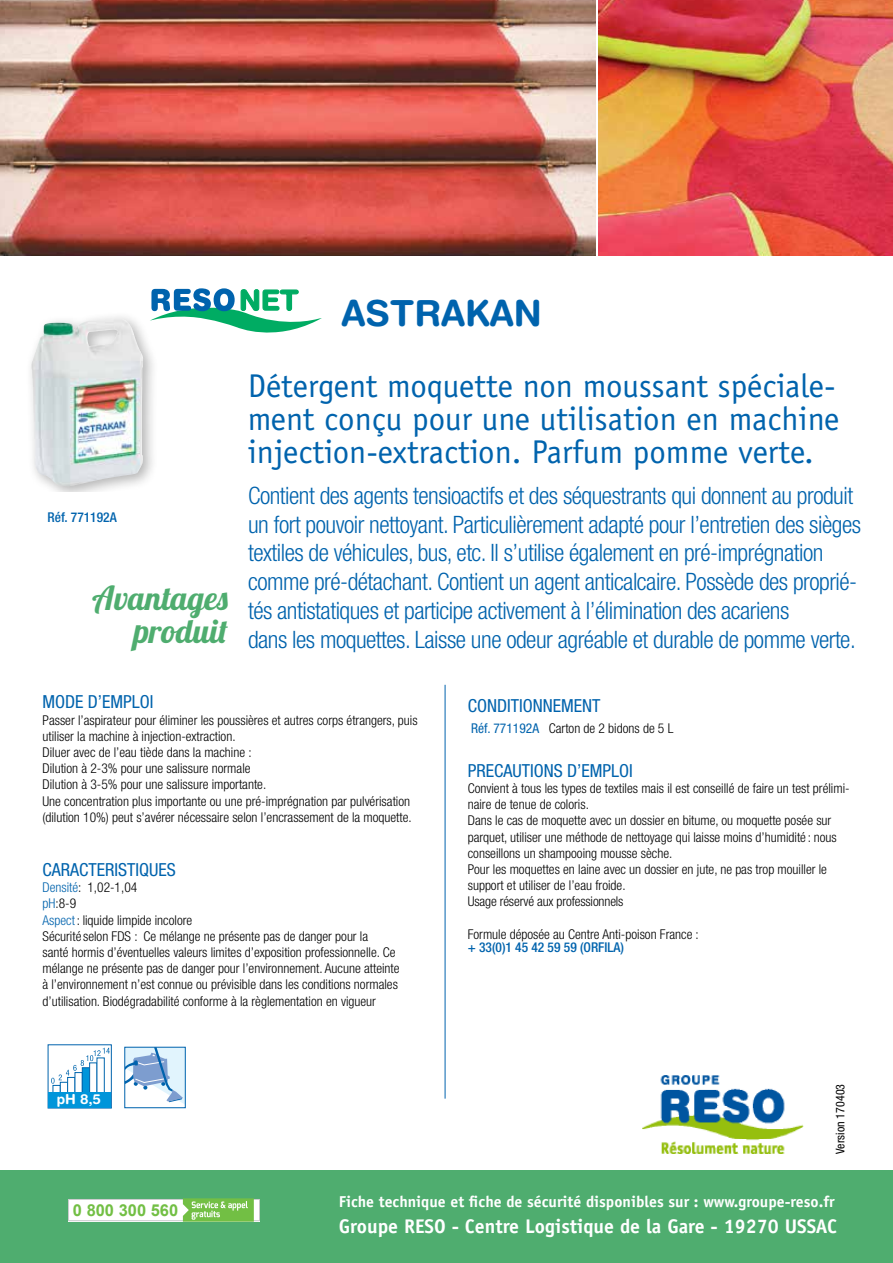
<style>
.page{position:relative;width:893px;height:1263px;background:#fff}
.page>*{position:absolute;margin:0;border:0;box-sizing:border-box;transform-origin:0 0}
.t1{font:700 36px "Helvetica Rounded";color:#0063ad}
.t2{font:33px/33px "Officina Sans";color:#0063ad;text-align:justify}
.t3{font:33px/33px "Lobster 1.4";color:#4fad6f;text-align:right}
.t4{font:300 condensed 24px/28.8px "Helvetica Neue LT";letter-spacing:-.02em;color:#0063ad}
.t5{font:700 19.8px "Officina Sans";color:#fff}
.t6{font:condensed 18px "Helvetica Neue LT";color:#0063ad}
.t7{font:700 16.5px "Arial";color:#72bf44}
.t8{font:700 15.75px "Officina Sans";color:#fff}
.t9{font:700 13.8px "Helvetica Rounded";color:#fff}
.t10{font:300 condensed 13.5px/16.2px "Helvetica Neue LT";color:#000}
.t11{font:500 condensed 13.5px "Helvetica Neue";color:#0063ad}
.t12{font:condensed 12px "Helvetica Neue LT";color:#000}
.s1{color:#0063ad}
.s2{font-weight:400;color:#0063ad}
</style>
<div class="page">
<img style="left:598px;top:0;width:295px;height:255px">
<div style="left:0;top:1170px;width:893px;height:93px;background:#4fad6f"></div>
<img style="left:642px;top:1075px;width:162px;height:78px">
<hr style="left:445px;top:685px;width:1px;height:413px;background:#0063ad">
<img style="left:0;top:0;width:595px;height:255px">
<div style="left:24px;top:311px;width:135px;height:180px;background:#000;opacity:.3"></div>
<img style="left:31px;top:318px;width:112px;height:168px">
<div style="left:124px;top:1047px;width:62px;height:61px;border:1px solid #0063ad"></div>
<svg style="left:124px;top:1047px;width:61px;height:60px"></svg>
<div style="left:48px;top:1044px;width:64px;height:64px;background:#fff;border:1px solid #0063ad"></div>
<div style="left:53px;top:1085px;width:8px;height:15px;background:#fff;border:1px solid #0066ae"></div>
<div style="left:60px;top:1082px;width:8px;height:20px;background:#fff;border:1px solid #0066ae"></div>
<div style="left:67px;top:1077px;width:8px;height:25px;background:#fff;border:1px solid #0066ae"></div>
<svg style="left:75px;top:1072px;width:8px;height:30px"></svg>
<div style="left:82px;top:1067px;width:8px;height:35px;background:#0095da;border:1px solid #0066ae"></div>
<div style="left:89px;top:1063px;width:8px;height:39px;background:#fff;border:1px solid #0066ae"></div>
<div style="left:97px;top:1058px;width:8px;height:44px;background:#fff;border:1px solid #0066ae"></div>
<div style="left:49px;top:1092px;width:62px;height:15px;background:#0095da"></div>
<svg style="left:51px;top:1048px;width:59px;height:36px"></svg>
<svg style="left:68px;top:1198px;width:192px;height:24px;background:#cce5bf"></svg>
<svg style="left:150px;top:288px;width:172px;height:53px"></svg>
<p class="t11" style="left:48px;top:509px;width:71px">Réf. 771192A</p>
<h2 class="t3" style="left:92px;top:581px;width:137px">Avantages produit</h2>
<h1 class="t1" style="left:342px;top:292px;width:202px">ASTRAKAN</h1>
<h2 class="t2" style="left:248px;top:369px;width:593px">Détergent moquette non moussant spéciale&shy;ment conçu pour une utilisation en machine injection-extraction. Parfum pomme verte.</h2>
<p class="t4" style="left:248px;top:481px;width:614px">Contient des agents tensioactifs et des séquestrants qui donnent au produit un fort pouvoir nettoyant. Particulièrement adapté pour l’entretien des sièges textiles de véhicules, bus, etc. Il s’utilise également en pré-imprégnation comme pré-détachant. Contient un agent anticalcaire. Possède des proprié&shy;tés antistatiques et participe activement à l’élimination des acariens<br>dans les moquettes. Laisse une odeur agréable et durable de pomme verte.</p>
<h3 class="t6" style="left:43px;top:691px;width:113px">MODE D’EMPLOI</h3>
<p class="t10" style="left:43px;top:712px;width:377px">Passer l’aspirateur pour éliminer les poussières et autres corps étrangers, puis utiliser la machine à injection-extraction.<br>Diluer avec de l’eau tiède dans la machine :<br>Dilution à 2-3% pour une salissure normale<br>Dilution à 3-5% pour une salissure importante.<br>Une concentration plus importante ou une pré-imprégnation par pulvérisation (dilution 10%) peut s’avérer nécessaire selon l’encrassement de la moquette.</p>
<h3 class="t6" style="left:43px;top:859px;width:135px">CARACTERISTIQUES</h3>
<p class="t10" style="left:43px;top:879px;width:359px"><span class="s1">Densité</span>: 1,02-1,04<br><span class="s1">pH</span>:8-9<br><span class="s1">Aspect</span> : liquide limpide incolore<br>Sécurité selon FDS : Ce mélange ne présente pas de danger pour la<br>santé hormis d’éventuelles valeurs limites d’exposition professionnelle. Ce mélange ne présente pas de danger pour l’environnement. Aucune atteinte à l’environnement n’est connue ou prévisible dans les conditions normales d’utilisation. Biodégradabilité conforme à la règlementation en vigueur</p>
<p class="t9" style="left:57px;top:1091px;width:46px">pH 8,5</p>
<h3 class="t6" style="left:468px;top:695px;width:134px">CONDITIONNEMENT</h3>
<p class="t10" style="left:471px;top:720px;width:204px"><span class="s2">Réf. 771192A</span> Carton de 2 bidons de 5 L</p>
<h3 class="t6" style="left:468px;top:760px;width:167px">PRECAUTIONS D’EMPLOI</h3>
<p class="t10" style="left:468px;top:780px;width:383px">Convient à tous les types de textiles mais il est conseillé de faire un test prélimi&shy;naire de tenue de coloris.<br>Dans le cas de moquette avec un dossier en bitume, ou moquette posée sur parquet, utiliser une méthode de nettoyage qui laisse moins d’humidité : nous conseillons un shampooing mousse sèche.<br>Pour les moquettes en laine avec un dossier en jute, ne pas trop mouiller le support et utiliser de l’eau froide.<br>Usage réservé aux professionnels</p>
<p class="t10" style="left:468px;top:926px;width:233px">Formule déposée au Centre Anti-poison France :</p>
<p class="t11" style="left:468px;top:939px;width:158px">+ 33(0)1 45 42 59 59 (ORFILA)</p>
<p class="t12" style="left:833px;top:1154px;width:71px;rotate:-90deg">Version 170403</p>
<p class="t7" style="left:73px;top:1199px;width:107px">0 800 300 560</p>
<p class="t8" style="left:339px;top:1192px;width:497px">Fiche technique et fiche de sécurité disponibles sur : www.groupe-reso.fr</p>
<h3 class="t5" style="left:339px;top:1214px;width:500px">Groupe RESO - Centre Logistique de la Gare - 19270 USSAC</h3>
</div>
